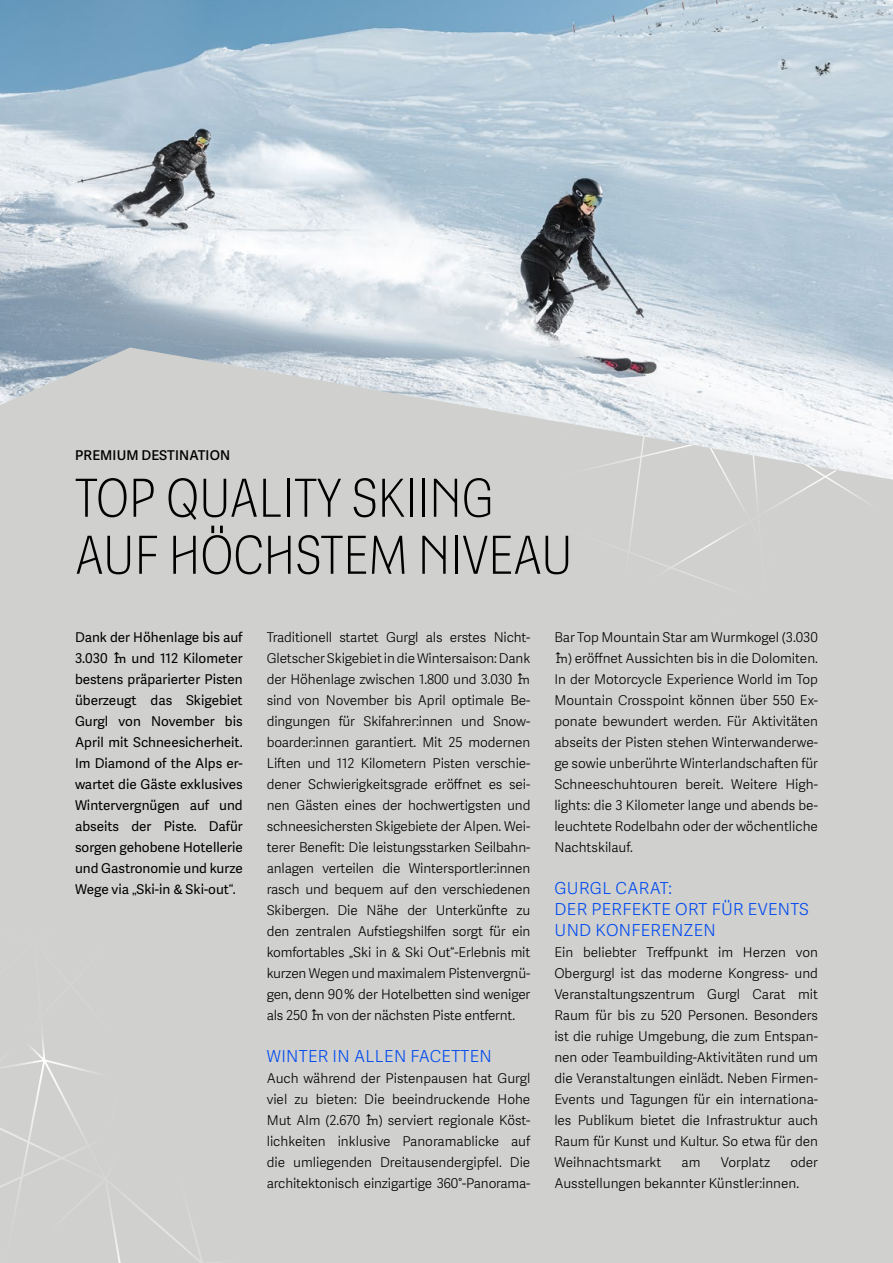
<style>
.page{position:relative;width:893px;height:1263px;background:#d0d0ce}
.page>*{position:absolute;margin:0;border:0;box-sizing:border-box;transform-origin:0 0}
.t1{font:100 52.5px/57px "Adelle Sans Cnd Gurgl HL";color:#000}
.t2{font:300 16.5px/21px "Adelle Sans Gurgl";letter-spacing:.02em;color:#004af0}
.t3{font:300 13.5px/21px "Adelle Sans Gurgl";letter-spacing:-.01em;color:#000;text-align:justify}
.t4{font:13.5px/21px "Adelle Sans Gurgl";color:#000;text-align:justify}
.t5{font:600 13.5px "Adelle Sans Gurgl";letter-spacing:.01em;color:#000}
</style>
<div class="page">
<img style="left:0;top:0;width:893px;height:480px">
<svg style="left:0;top:1036px;width:203px;height:227px"></svg>
<p class="t5" style="left:75px;top:447px;width:157px">PREMIUM DESTINATION</p>
<h1 class="t1" style="left:75px;top:472px;width:499px">TOP QUALITY SKIING<br>AUF HÖCHSTEM NIVEAU</h1>
<p class="t4" style="left:75px;top:627px;width:169px">Dank der Höhenlage bis auf 3.030 Meter und 112 Kilometer bestens präparierter Pisten überzeugt das Skigebiet Gurgl von November bis April mit Schneesicherheit.<br>Im Diamond of the Alps er&shy;wartet die Gäste exklusives Wintervergnügen auf und abseits der Piste. Dafür sorgen gehobene Hotellerie und Gastronomie und kurze Wege via „Ski-in &amp; Ski-out“.</p>
<p class="t3" style="left:267px;top:627px;width:265px">Traditionell startet Gurgl als erstes Nicht-Gletscher Skigebiet in die Wintersaison: Dank der Höhenlage zwischen 1.800 und 3.030 Meter sind von November bis April optimale Be&shy;dingungen für Skifahrer:innen und Snow&shy;boarder:innen garantiert. Mit 25 modernen Liften und 112 Kilometern Pisten verschie&shy;dener Schwierigkeitsgrade eröffnet es sei&shy;nen Gästen eines der hochwertigsten und schneesichersten Skigebiete der Alpen. Wei&shy;terer Benefit: Die leistungsstarken Seilbahn&shy;anlagen verteilen die Wintersportler:innen rasch und bequem auf den verschiedenen Skibergen. Die Nähe der Unterkünfte zu den zentralen Aufstiegshilfen sorgt für ein komfortables „Ski in &amp; Ski Out“-Erlebnis mit kurzen Wegen und maximalem Pistenvergnü&shy;gen, denn 90 % der Hotelbetten sind weniger als 250 Meter von der nächsten Piste entfernt.</p>
<p class="t2" style="left:267px;top:1046px;width:226px">WINTER IN ALLEN FACETTEN</p>
<p class="t3" style="left:267px;top:1068px;width:265px">Auch während der Pistenpausen hat Gurgl viel zu bieten: Die beeindruckende Hohe Mut Alm (2.670 Meter) serviert regionale Köst&shy;lichkeiten inklusive Panoramablicke auf die umliegenden Dreitausendergipfel. Die architektonisch einzigartige 360°-Panorama-</p>
<p class="t3" style="left:554px;top:627px;width:265px">Bar Top Mountain Star am Wurmkogel (3.030<br>Meter) eröffnet Aussichten bis in die Dolomiten.<br>In der Motorcycle Experience World im Top Mountain Crosspoint können über 550 Ex&shy;ponate bewundert werden. Für Aktivitäten abseits der Pisten stehen Winterwanderwe&shy;ge sowie unberührte Winterlandschaften für Schneeschuhtouren bereit. Weitere High&shy;lights: die 3 Kilometer lange und abends be&shy;leuchtete Rodelbahn oder der wöchentliche Nachtskilauf.</p>
<p class="t2" style="left:554px;top:878px;width:256px">GURGL CARAT:<br>DER PERFEKTE ORT FÜR EVENTS<br>UND KONFERENZEN</p>
<p class="t3" style="left:554px;top:942px;width:265px">Ein beliebter Treffpunkt im Herzen von Obergurgl ist das moderne Kongress- und Veranstaltungszentrum Gurgl Carat mit Raum für bis zu 520 Personen. Besonders ist die ruhige Umgebung, die zum Entspan&shy;nen oder Teambuilding-Aktivitäten rund um die Veranstaltungen einlädt. Neben Firmen-Events und Tagungen für ein internationa&shy;les Publikum bietet die Infrastruktur auch Raum für Kunst und Kultur. So etwa für den Weihnachtsmarkt</p>
<p class="t3" style="left:554px;top:1152px;width:265px;text-indent:236px">oder<br>Ausstellungen bekannter Künstler:innen.</p>
<p class="t3" style="left:681px;top:1152px;width:20px">am</p>
<p class="t3" style="left:721px;top:1152px;width:51px">Vorplatz</p>
</div>
